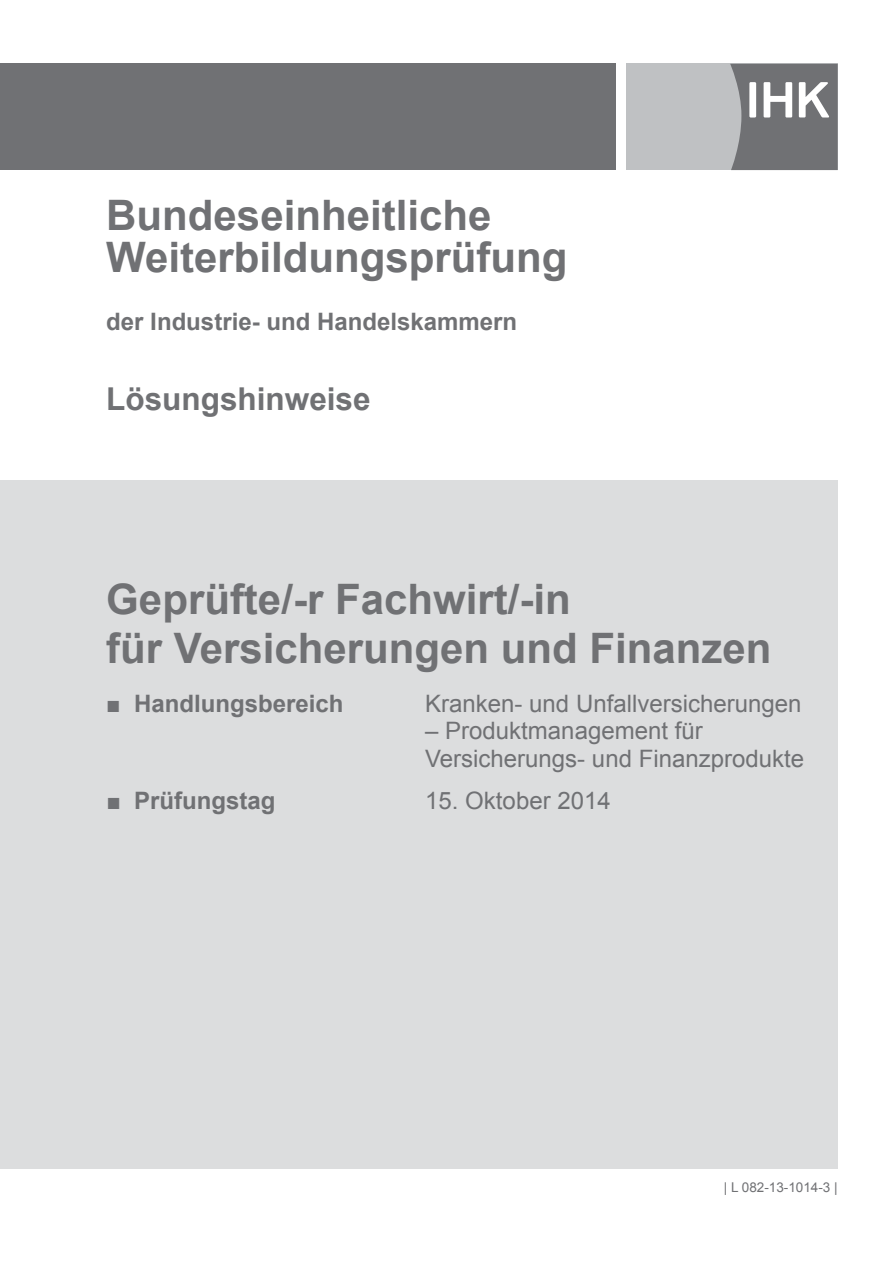
<style>
.page{position:relative;width:893px;height:1263px;background:#fff}
.page>*{position:absolute;margin:0;border:0;box-sizing:border-box;transform-origin:0 0}
.t1{font:700 42px/42px "Arial";color:#707174}
.t2{font:700 31.5px "Arial";color:#707174}
.t3{font:24px/27.6px "Arial";color:#707174}
.t4{font:700 24px "Arial";color:#707174}
.t5{font:13.5px "Arial";color:#707174}
.s1{font-weight:400}
</style>
<div class="page">
<div style="left:0;top:64px;width:94px;height:106px;background:#707174"></div>
<div style="left:0;top:480px;width:94px;height:689px;background:#dcddde"></div>
<div style="left:94px;top:480px;width:744px;height:689px;background:#dcddde"></div>
<div style="left:626px;top:64px;width:212px;height:106px;background:#bfc1c3"></div>
<svg style="left:730px;top:64px;width:108px;height:106px;background:#86878a"></svg>
<div style="left:94px;top:64px;width:522px;height:106px;background:#707174"></div>
<h1 class="t1" style="left:106px;top:196px;width:463px">Bundeseinheitliche<br>Weiterbildungsprüfung</h1>
<p class="t4" style="left:106px;top:305px;width:412px">der Industrie- und Handelskammern</p>
<h2 class="t2" style="left:106px;top:378px;width:266px">Lösungshinweise</h2>
<h1 class="t1" style="left:106px;top:577px;width:667px;line-height:48.3px">Geprüfte/-r Fachwirt/-in<br>für Versicherungen und Finanzen</h1>
<p class="t4" style="left:106px;top:687px;width:239px"><span class="s1">■</span> Handlungsbereich</p>
<p class="t3" style="left:425px;top:690px;width:378px">Kranken- und Unfallversicherungen</p>
<p class="t3" style="left:425px;top:717px;width:380px">– Produktmanagement für<br>Versicherungs- und Finanzprodukte</p>
<p class="t4" style="left:106px;top:785px;width:171px"><span class="s1">■</span> Prüfungstag</p>
<p class="t3" style="left:425px;top:787px;width:187px">15. Oktober 2014</p>
<p class="t5" style="left:724px;top:1178px;width:115px">| L 082-13-1014-3 |</p>
</div>
